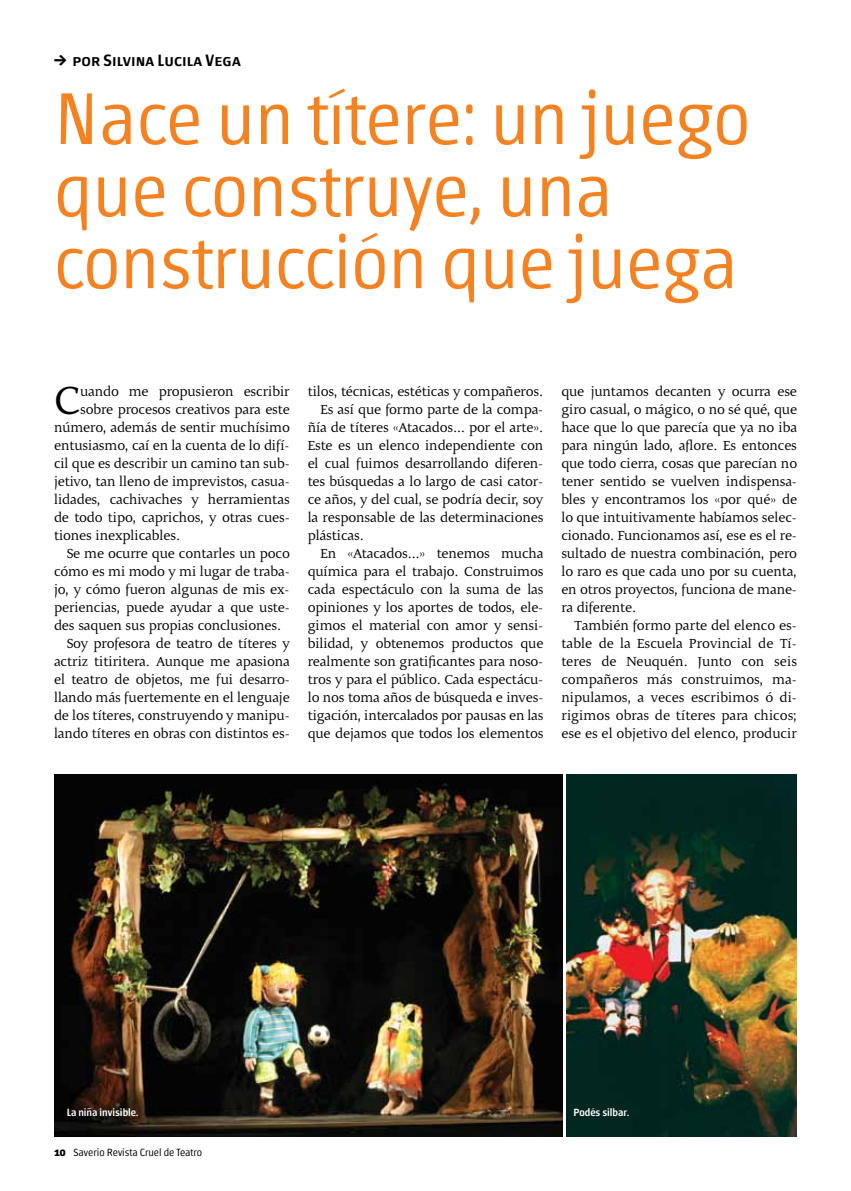
<style>
.page{position:relative;width:851px;height:1191px;background:#fff}
.page>*{position:absolute;margin:0;border:0;box-sizing:border-box;transform-origin:0 0}
.t1{font:300 73.5px/72px "Chaco";color:#f58220}
.t2{font:44.85px "Malena";color:#000}
.t3{font:500 16.5px "Chaco";letter-spacing:.01em;color:#000}
.t4{font:15px/18px "Malena";color:#000;text-align:justify}
.t5{font:15px "Malena";letter-spacing:-.02em;color:#000}
.t6{font:300 10.5px "Chaco";color:#000}
.t7{font:500 10.5px "Chaco";color:#fff}
.s1{font-weight:700}
</style>
<div class="page">
<img style="left:54px;top:774px;width:508px;height:363px">
<img style="left:566px;top:774px;width:230px;height:363px">
<p class="t3" style="left:72px;top:53px;width:170px">por Silvina Lucila Vega</p>
<h1 class="t1" style="left:54px;top:87px;width:697px">Nace un títere: un juego que construye, una construcción que juega</h1>
<h2 class="t2" style="left:54px;top:376px;width:28px">C</h2>
<p class="t4" style="left:80px;top:383px;width:211px">uando me propusieron escribir</p>
<p class="t4" style="left:80px;top:401px;width:211px">sobre procesos creativos para este</p>
<p class="t4" style="left:54px;top:419px;width:237px">número, además de sentir muchísimo</p>
<p class="t4" style="left:54px;top:437px;width:237px">entusiasmo, caí en la cuenta de lo difí-</p>
<p class="t4" style="left:54px;top:455px;width:237px">cil que es describir un camino tan sub-</p>
<p class="t4" style="left:54px;top:473px;width:237px">jetivo, tan lleno de imprevistos, casua-</p>
<p class="t4" style="left:54px;top:491px;width:237px">lidades, cachivaches y herramientas</p>
<p class="t4" style="left:54px;top:509px;width:237px">de todo tipo, caprichos, y otras cues-</p>
<p class="t4" style="left:54px;top:527px;width:128px">tiones inexplicables.</p>
<p class="t4" style="left:67px;top:545px;width:224px">Se me ocurre que contarles un poco</p>
<p class="t4" style="left:54px;top:563px;width:237px">cómo es mi modo y mi lugar de traba-</p>
<p class="t4" style="left:54px;top:581px;width:237px">jo, y cómo fueron algunas de mis ex-</p>
<p class="t4" style="left:54px;top:599px;width:237px">periencias, puede ayudar a que uste-</p>
<p class="t4" style="left:54px;top:617px;width:228px">des saquen sus propias conclusiones.</p>
<p class="t5" style="left:67px;top:635px;width:224px">Soy profesora de teatro de títeres y</p>
<p class="t4" style="left:54px;top:653px;width:237px">actriz titiritera. Aunque me apasiona</p>
<p class="t4" style="left:54px;top:671px;width:237px">el teatro de objetos, me fui desarro-</p>
<p class="t4" style="left:54px;top:689px;width:237px">llando más fuertemente en el lenguaje</p>
<p class="t4" style="left:54px;top:707px;width:237px">de los títeres, construyendo y manipu-</p>
<p class="t4" style="left:54px;top:725px;width:237px">lando títeres en obras con distintos es-</p>
<p class="t4" style="left:307px;top:383px;width:237px">tilos, técnicas, estéticas y compañeros.</p>
<p class="t4" style="left:320px;top:401px;width:224px">Es así que formo parte de la compa-</p>
<p class="t4" style="left:307px;top:419px;width:237px">ñía de títeres «Atacados… por el arte».</p>
<p class="t4" style="left:307px;top:437px;width:237px">Este es un elenco independiente con</p>
<p class="t4" style="left:307px;top:455px;width:237px">el cual fuimos desarrollando diferen-</p>
<p class="t4" style="left:307px;top:473px;width:237px">tes búsquedas a lo largo de casi cator-</p>
<p class="t4" style="left:307px;top:491px;width:236px">ce años, y del cual, se podría decir, soy</p>
<p class="t4" style="left:307px;top:509px;width:237px">la responsable de las determinaciones</p>
<p class="t4" style="left:307px;top:527px;width:58px">plásticas.</p>
<p class="t4" style="left:320px;top:545px;width:224px">En «Atacados…» tenemos mucha</p>
<p class="t4" style="left:307px;top:563px;width:237px">química para el trabajo. Construimos</p>
<p class="t4" style="left:307px;top:581px;width:237px">cada espectáculo con la suma de las</p>
<p class="t4" style="left:307px;top:599px;width:237px">opiniones y los aportes de todos, ele-</p>
<p class="t4" style="left:307px;top:617px;width:237px">gimos el material con amor y sensi-</p>
<p class="t4" style="left:307px;top:635px;width:237px">bilidad, y obtenemos productos que</p>
<p class="t4" style="left:307px;top:653px;width:237px">realmente son gratificantes para noso-</p>
<p class="t4" style="left:307px;top:671px;width:237px">tros y para el público. Cada espectácu-</p>
<p class="t4" style="left:307px;top:689px;width:237px">lo nos toma años de búsqueda e inves-</p>
<p class="t5" style="left:307px;top:707px;width:237px">tigación, intercalados por pausas en las</p>
<p class="t4" style="left:307px;top:725px;width:237px">que dejamos que todos los elementos</p>
<p class="t4" style="left:561px;top:383px;width:237px">que juntamos decanten y ocurra ese giro casual, o mágico, o no sé qué, que hace que lo que parecía que ya no iba para ningún lado, aflore. Es entonces que todo cierra, cosas que parecían no tener sentido se vuelven indispensa&shy;bles y encontramos los «por qué» de lo que intuitivamente habíamos selec&shy;cionado. Funcionamos así, ese es el re&shy;sultado de nuestra combinación, pero lo raro es que cada uno por su cuenta, en otros proyectos, funciona de mane&shy;ra diferente.</p>
<p class="t4" style="left:561px;top:617px;width:237px;text-indent:13px">También formo parte del elenco es&shy;table de la Escuela Provincial de Tí&shy;teres de Neuquén. Junto con seis compañeros más construimos, ma&shy;nipulamos, a veces escribimos ó di&shy;rigimos obras de títeres para chicos; ese es el objetivo del elenco, producir</p>
<p class="t7" style="left:67px;top:1108px;width:73px">La niña invisible.</p>
<p class="t7" style="left:573px;top:1108px;width:57px">Podés silbar.</p>
<p class="t6" style="left:54px;top:1147px;width:150px"><span class="s1">10</span> Saverio Revista Cruel de Teatro</p>
</div>
